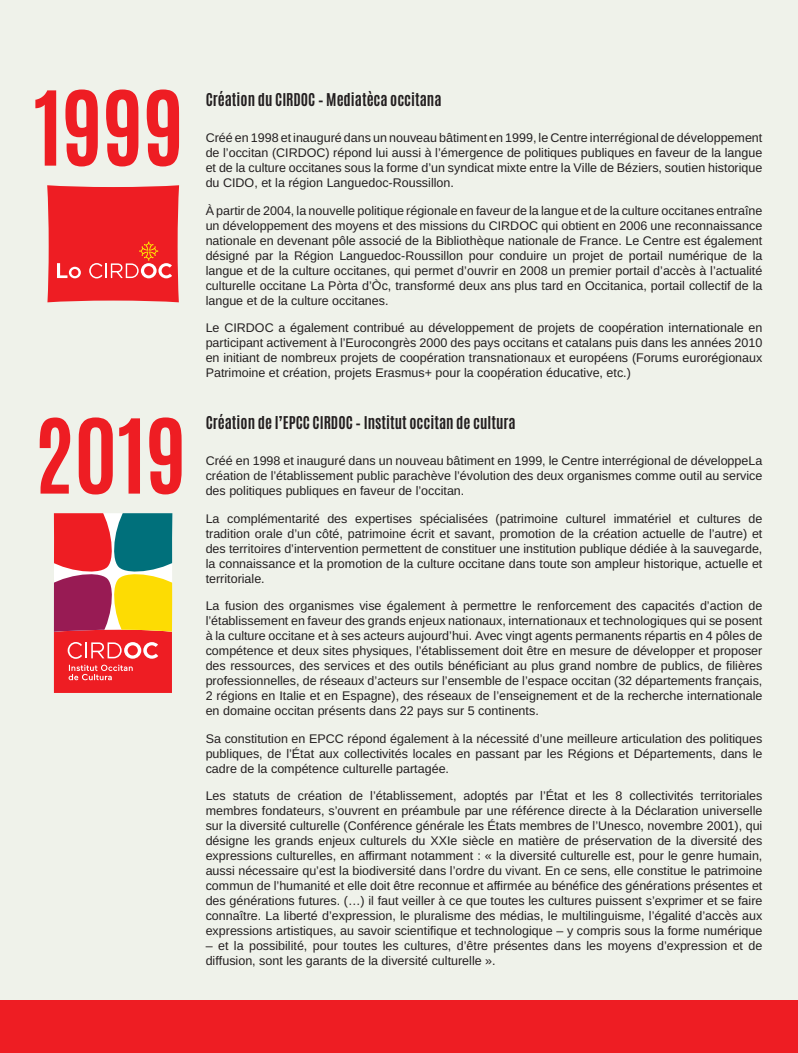
<style>
.page{position:relative;width:798px;height:1053px;background:#fff}
.page>*{position:absolute;margin:0;border:0;box-sizing:border-box;transform-origin:0 0}
.t1{font:87.5px "Antonio";color:#ee1d23}
.t2{font:15px "Antonio";color:#231f20}
.t3{font:12.5px/15px "Arimo";color:#231f20;text-align:justify}
</style>
<div class="page">
<div style="left:0;top:0;width:797px;height:1052px;background:#eff2ea"></div>
<div style="left:0;top:999px;width:797px;height:53px;background:#ee1d23"></div>
<svg style="left:47px;top:185px;width:132px;height:117px;background:#ee2e31"></svg>
<svg style="left:54px;top:513px;width:118px;height:180px;background:#c35d4b"></svg>
<h1 class="t1" style="left:34px;top:66px;width:152px">1999</h1>
<h1 class="t1" style="left:34px;top:394px;width:155px">2019</h1>
<p class="t2" style="left:206px;top:89px;width:237px">Création du CIRDOC – Mediatèca occitana</p>
<p class="t3" style="left:206px;top:131px;width:558px">Créé en 1998 et inauguré dans un nouveau bâtiment en 1999, le Centre interrégional de développement de l’occitan (CIRDOC) répond lui aussi à l’émergence de politiques publiques en faveur de la langue et de la culture occitanes sous la forme d’un syndicat mixte entre la Ville de Béziers, soutien historique du CIDO, et la région Languedoc-Roussillon.</p>
<p class="t3" style="left:206px;top:203px;width:558px">À partir de 2004, la nouvelle politique régionale en faveur de la langue et de la culture occitanes entraîne un développement des moyens et des missions du CIRDOC qui obtient en 2006 une reconnaissance nationale en devenant pôle associé de la Bibliothèque nationale de France. Le Centre est également désigné par la Région Languedoc-Roussillon pour conduire un projet de portail numérique de la langue et de la culture occitanes, qui permet d’ouvrir en 2008 un premier portail d’accès à l’actualité culturelle occitane La Pòrta d’Òc, transformé deux ans plus tard en Occitanica, portail collectif de la langue et de la culture occitanes.</p>
<p class="t3" style="left:206px;top:320px;width:558px">Le CIRDOC a également contribué au développement de projets de coopération internationale en participant activement à l’Eurocongrès 2000 des pays occitans et catalans puis dans les années 2010 en initiant de nombreux projets de coopération transnationaux et européens (Forums eurorégionaux Patrimoine et création, projets Erasmus+ pour la coopération éducative, etc.)</p>
<p class="t2" style="left:206px;top:412px;width:311px">Création de l’EPCC CIRDOC – Institut occitan de cultura</p>
<p class="t3" style="left:206px;top:453px;width:558px">Créé en 1998 et inauguré dans un nouveau bâtiment en 1999, le Centre interrégional de développeLa création de l’établissement public parachève l’évolution des deux organismes comme outil au service des politiques publiques en faveur de l’occitan.</p>
<p class="t3" style="left:206px;top:511px;width:558px">La complémentarité des expertises spécialisées (patrimoine culturel immatériel et cultures de tradition orale d’un côté, patrimoine écrit et savant, promotion de la création actuelle de l’autre) et des territoires d’intervention permettent de constituer une institution publique dédiée à la sauvegarde, la connaissance et la promotion de la culture occitane dans toute son ampleur historique, actuelle et territoriale.</p>
<p class="t3" style="left:206px;top:598px;width:558px">La fusion des organismes vise également à permettre le renforcement des capacités d’action de l’établissement en faveur des grands enjeux nationaux, internationaux et technologiques qui se posent à la culture occitane et à ses acteurs aujourd’hui. Avec vingt agents permanents répartis en 4 pôles de compétence et deux sites physiques, l’établissement doit être en mesure de développer et proposer des ressources, des services et des outils bénéficiant au plus grand nombre de publics, de filières professionnelles, de réseaux d’acteurs sur l’ensemble de l’espace occitan (32 départements français, 2 régions en Italie et en Espagne), des réseaux de l’enseignement et de la recherche internationale en domaine occitan présents dans 22 pays sur 5 continents.</p>
<p class="t3" style="left:206px;top:730px;width:558px">Sa constitution en EPCC répond également à la nécessité d’une meilleure articulation des politiques publiques, de l’État aux collectivités locales en passant par les Régions et Départements, dans le cadre de la compétence culturelle partagée.</p>
<p class="t3" style="left:206px;top:788px;width:558px">Les statuts de création de l’établissement, adoptés par l’État et les 8 collectivités territoriales membres fondateurs, s’ouvrent en préambule par une référence directe à la Déclaration universelle sur la diversité culturelle (Conférence générale les États membres de l’Unesco, novembre 2001), qui désigne les grands enjeux culturels du XXIe siècle en matière de préservation de la diversité des expressions culturelles, en affirmant notamment : « la diversité culturelle est, pour le genre humain, aussi nécessaire qu’est la biodiversité dans l’ordre du vivant. En ce sens, elle constitue le patrimoine commun de l’humanité et elle doit être reconnue et affirmée au bénéfice des générations présentes et des générations futures. (…) il faut veiller à ce que toutes les cultures puissent s’exprimer et se faire connaître. La liberté d’expression, le pluralisme des médias, le multilinguisme, l’égalité d’accès aux expressions artistiques, au savoir scientifique et technologique – y compris sous la forme numérique</p>
<p class="t3" style="left:206px;top:938px;width:558px">– et la possibilité, pour toutes les cultures, d’être présentes dans les moyens d’expression et de diffusion, sont les garants de la diversité culturelle ».</p>
</div>
